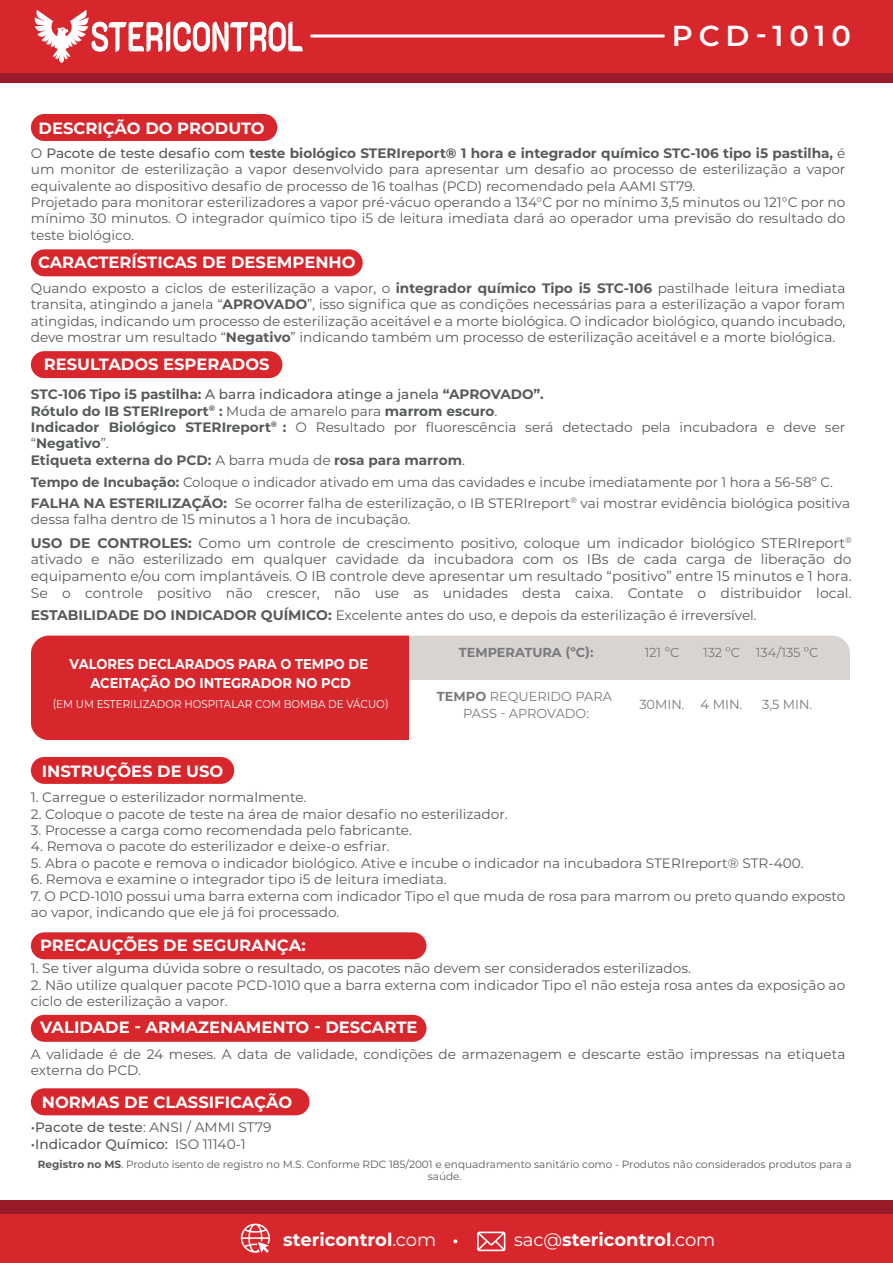
<style>
.page{position:relative;width:893px;height:1263px;background:#fff}
.page>*{position:absolute;margin:0;border:0;box-sizing:border-box;transform-origin:0 0}
.t1{font:600 28.95px "Montserrat";letter-spacing:.2em;color:#fff}
.t2{font:700 18px "Montserrat";color:#fff}
.t3{font:700 16.35px "Montserrat";color:#fff}
.t4{font:700 14.25px/19.5px "Montserrat";color:#fff;text-align:center;scale:.91 1}
.t5{font:13.95px/16.8px "Montserrat";color:#575a5b;text-align:justify}
.t6{font:13.65px/16.4px "Montserrat";color:#575a5b}
.t7{font:700 13.65px/16.4px "Montserrat";color:#575a5b}
.t8{font:500 13.65px "Montserrat";color:#575a5b}
.t9{font:13.05px/17.4px "Montserrat";color:#787a7c;text-align:center}
.t10{font:700 13.05px "Montserrat";color:#787a7c}
.t11{font:11.4px "Montserrat";color:#fff;scale:.91 1}
.t12{font:10.5px/12.6px "Montserrat";color:#575a5b;text-align:center}
.s1{font-weight:500}
.s2{font-weight:700}
.s3{font-weight:400}
.s4{font-weight:700;font-size:13.95px}
.s5{font-size:13.35px}
</style>
<div class="page">
<div style="left:0;top:1214px;width:893px;height:49px;background:#d8272c"></div>
<div style="left:0;top:1200px;width:893px;height:14px;background:#991b29"></div>
<svg style="left:477px;top:1231px;width:28px;height:20px"></svg>
<svg style="left:241px;top:1223px;width:29px;height:30px"></svg>
<svg style="left:453px;top:1239px;width:4px;height:4px"></svg>
<div style="left:0;top:20px;width:893px;height:63px;background:#991b29"></div>
<div style="left:0;top:0;width:893px;height:73px;background:#d8272c"></div>
<svg style="left:310px;top:34px;width:354px;height:4px"></svg>
<svg style="left:34px;top:10px;width:269px;height:53px"></svg>
<div style="left:31px;top:757px;width:203px;height:27px;background:#d8272c;border-radius:13px"></div>
<div style="left:409px;top:636px;width:441px;height:43px;background:#dad4d1"></div>
<div style="left:31px;top:636px;width:378px;height:104px;background:#d8272c"></div>
<div style="left:31px;top:114px;width:246px;height:27px;background:#d8272c;border-radius:13px"></div>
<div style="left:31px;top:249px;width:332px;height:27px;background:#d8272c;border-radius:13px"></div>
<div style="left:31px;top:351px;width:251px;height:27px;background:#d8272c;border-radius:13px"></div>
<div style="left:31px;top:1088px;width:278px;height:27px;background:#d8272c;border-radius:14px"></div>
<div style="left:31px;top:1015px;width:395px;height:27px;background:#d8272c;border-radius:13px"></div>
<div style="left:31px;top:932px;width:395px;height:27px;background:#d8272c;border-radius:13px"></div>
<p class="t3" style="left:39px;top:116px;width:228px">DESCRIÇÃO DO PRODUTO</p>
<h1 class="t1" style="left:672px;top:16px;width:180px">PCD-1010</h1>
<p class="t6" style="left:31px;top:144px;width:816px">O <span class="s1">Pacote de teste desafio com</span> <span class="s2">teste biológico STERIreport® 1 hora e integrador químico STC-106 tipo i5 pastilha,</span> é um monitor de esterilização a vapor desenvolvido para apresentar um desafio ao processo de esterilização a vapor equivalente ao dispositivo desafio de processo de 16 toalhas (PCD) recomendado pela AAMI ST79.<br>Projetado para monitorar esterilizadores a vapor pré-vácuo operando a 134°C por no mínimo 3,5 minutos ou 121°C por no mínimo 30 minutos. O integrador químico tipo i5 de leitura imediata dará ao operador uma previsão do resultado do teste biológico.</p>
<p class="t3" style="left:38px;top:250px;width:319px">CARACTERÍSTICAS DE DESEMPENHO</p>
<p class="t6" style="left:31px;top:279px;width:816px;text-align:justify">Quando exposto a ciclos de esterilização a vapor, o <span class="s2">integrador químico Tipo i5 STC-106</span> pastilhade leitura imediata transita, atingindo a janela “<span class="s2">APROVADO</span>”, isso significa que as condições necessárias para a esterilização a vapor foram atingidas, indicando um processo de esterilização aceitável e a morte biológica. O indicador biológico, quando incubado, deve mostrar um resultado “<span class="s2">Negativo</span>” indicando também um processo de esterilização aceitável e a morte biológica.</p>
<p class="t3" style="left:44px;top:352px;width:227px">RESULTADOS ESPERADOS</p>
<p class="t7" style="left:31px;top:385px;width:816px">STC-106 Tipo i5 pastilha: <span class="s1">A barra indicadora atinge a janela</span> “APROVADO”.<br>Rótulo do IB STERIreport<sup>®</sup> : <span class="s3">Muda de amarelo para</span> marrom escuro<span class="s3">.<br></span>Indicador Biológico STERIreport<sup>®</sup> : <span class="s3">O Resultado por fluorescência será detectado pela incubadora e deve ser “</span>Negativo<span class="s3">”.<br></span>Etiqueta externa do PCD: <span class="s3">A barra muda de</span> rosa para marrom<span class="s3">.</span></p>
<p class="t6" style="left:31px;top:473px;width:804px"><span class="s2">Tempo de Incubação:</span> Coloque o indicador ativado em uma das cavidades e incube imediatamente por 1 hora a 56-58º C.</p>
<p class="t6" style="left:31px;top:494px;width:821px"><span class="s2">FALHA NA ESTERILIZAÇÃO:</span> Se ocorrer falha de esterilização, o IB STERIreport<sup>®</sup> vai mostrar evidência biológica positiva dessa falha dentro de 15 minutos a 1 hora de incubação.</p>
<p class="t5" style="left:31px;top:534px;width:822px"><span class="s2">USO DE CONTROLES:</span> Como um controle de crescimento positivo, coloque um indicador biológico STERIreport<sup>® </sup>ativado e não esterilizado em qualquer cavidade da incubadora com os IBs de cada carga de liberação do equipamento e/ou com implantáveis. O IB controle deve apresentar um resultado “positivo” entre 15 minutos e 1 hora.<br>Se o controle positivo não crescer, não use as unidades desta caixa. Contate o distribuidor local.</p>
<p class="t6" style="left:31px;top:606px;width:727px"><span class="s4">ESTABILIDADE DO INDICADOR QUÍMICO:</span> Excelente antes do uso, e depois da esterilização é irreversível.</p>
<p class="t4" style="left:70px;top:653px;width:330px">VALORES DECLARADOS PARA O TEMPO DE<br>ACEITAÇÃO DO INTEGRADOR NO PCD</p>
<p class="t11" style="left:53px;top:696px;width:371px">(EM UM ESTERILIZADOR HOSPITALAR COM BOMBA DE VÁCUO)</p>
<p class="t3" style="left:42px;top:759px;width:183px">INSTRUÇÕES DE USO</p>
<p class="t10" style="left:459px;top:643px;width:136px">TEMPERATURA (ºC):</p>
<p class="t9" style="left:645px;top:643px;width:36px">121 ºC</p>
<p class="t9" style="left:703px;top:643px;width:117px">132 ºC 134/135 ºC</p>
<p class="t9" style="left:437px;top:687px;width:176px"><span class="s2">TEMPO</span> REQUERIDO PARA<br>PASS - APROVADO:</p>
<p class="t9" style="left:639px;top:696px;width:105px">30MIN. <span class="s5">4 MIN.</span></p>
<p class="t9" style="left:762px;top:696px;width:52px">3,5 MIN.</p>
<p class="t6" style="left:31px;top:789px;width:277px">1. Carregue o esterilizador normalmente.</p>
<p class="t6" style="left:31px;top:805px;width:478px">2. Coloque o pacote de teste na área de maior desafio no esterilizador.</p>
<p class="t6" style="left:31px;top:821px;width:383px">3. Processe a carga como recomendada pelo fabricante.</p>
<p class="t6" style="left:31px;top:838px;width:360px">4. Remova o pacote do esterilizador e deixe-o esfriar.</p>
<p class="t6" style="left:31px;top:854px;width:774px">5. Abra o pacote e remova o indicador biológico. Ative e incube o indicador na incubadora STERIreport® STR-400.</p>
<p class="t6" style="left:31px;top:871px;width:417px">6. Remova e examine o integrador tipo i5 de leitura imediata.</p>
<p class="t6" style="left:31px;top:887px;width:816px">7. O PCD-1010 possui uma barra externa com indicador Tipo e1 que muda de rosa para marrom ou preto quando exposto ao vapor, indicando que ele já foi processado.</p>
<p class="t3" style="left:40px;top:933px;width:267px">PRECAUÇÕES DE SEGURANÇA:</p>
<p class="t6" style="left:31px;top:960px;width:662px">1. Se tiver alguma dúvida sobre o resultado, os pacotes não devem ser considerados esterilizados.</p>
<p class="t6" style="left:31px;top:976px;width:816px">2. Não utilize qualquer pacote PCD-1010 que a barra externa com indicador Tipo e1 não esteja rosa antes da exposição ao ciclo de esterilização a vapor.</p>
<p class="t3" style="left:40px;top:1015px;width:379px">VALIDADE - ARMAZENAMENTO - DESCARTE</p>
<p class="t6" style="left:31px;top:1045px;width:816px">A validade é de 24 meses. A data de validade, condições de armazenagem e descarte estão impressas na etiqueta externa do PCD.</p>
<p class="t3" style="left:42px;top:1091px;width:252px">NORMAS DE CLASSIFICAÇÃO</p>
<p class="t8" style="left:31px;top:1118px;width:242px">•Pacote de teste<span class="s3">: ANSI / AMMI ST79</span></p>
<p class="t8" style="left:31px;top:1134px;width:216px">•Indicador Químico: <span class="s3">ISO 11140-1</span></p>
<p class="t12" style="left:38px;top:1157px;width:815px"><span class="s2">Registro no MS</span>. Produto isento de registro no M.S. Conforme RDC 185/2001 e enquadramento sanitário como - Produtos não considerados produtos para a saúde.</p>
<h2 class="t2" style="left:283px;top:1226px;width:155px">stericontrol<span class="s3">.com</span></h2>
<h2 class="t2" style="left:514px;top:1226px;width:203px"><span class="s3">sac@</span>stericontrol<span class="s3">.com</span></h2>
</div>
